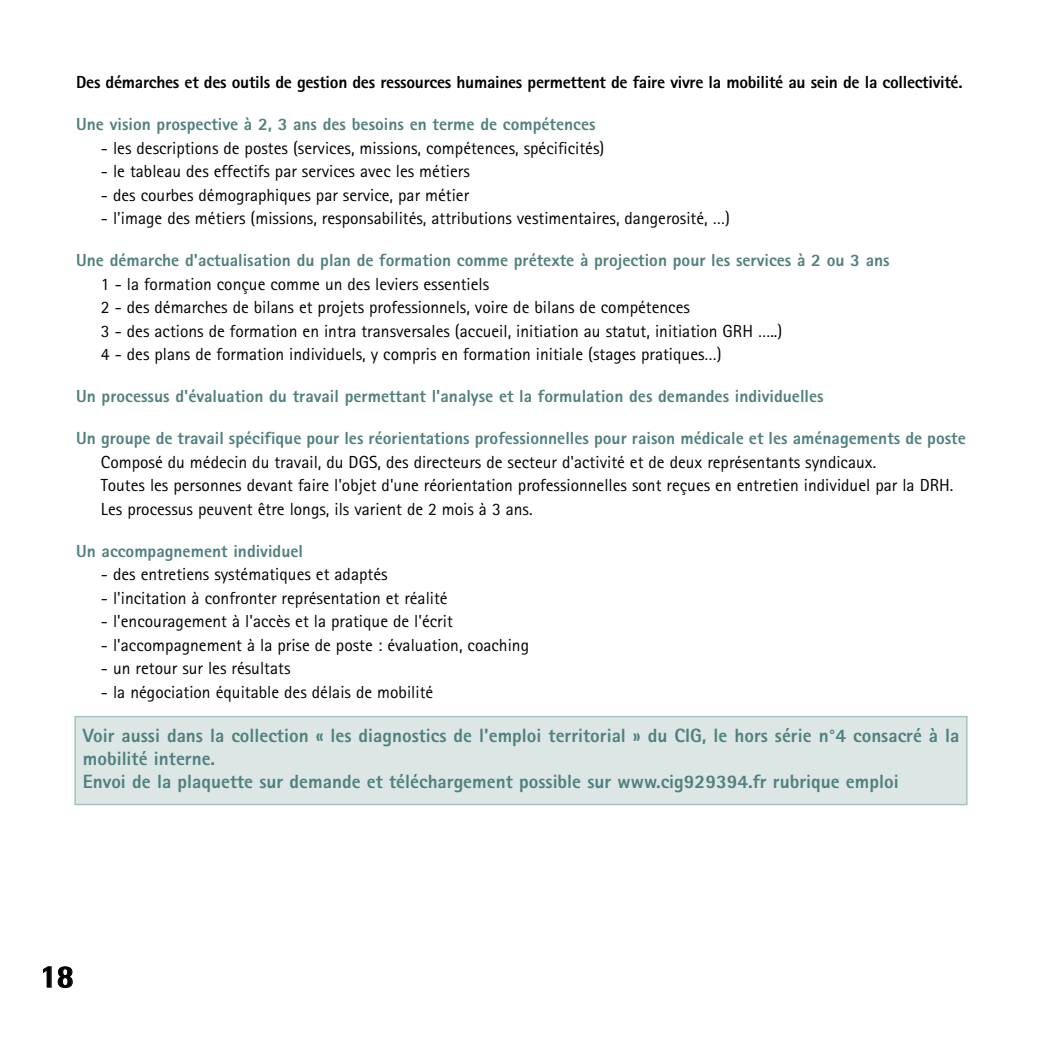
<style>
.page{position:relative;width:1042px;height:1042px;background:#fff}
.page>*{position:absolute;margin:0;border:0;box-sizing:border-box;transform-origin:0 0}
.t1{font:800 31.5px "Rotis Semi Sans";color:#000}
.t2{font:800 19.25px/23.1px "Rotis Sans Serif";color:#4f807d}
.t3{font:17.5px/23.4px "Rotis Sans Serif";color:#000}
.t4{font:800 17.5px "Rotis Sans Serif";color:#4f807d}
.t5{font:800 17.5px "Rotis Sans Serif";letter-spacing:-.015em;color:#000}
</style>
<div class="page">
<div style="left:75px;top:716px;width:892px;height:88px;background:#dce6e5"></div>
<div style="left:74px;top:716px;width:893px;height:89px;border:1px solid #a7bfbe"></div>
<p class="t5" style="left:76px;top:76px;width:888px">Des démarches et des outils de gestion des ressources humaines permettent de faire vivre la mobilité au sein de la collectivité.</p>
<p class="t4" style="left:76px;top:118px;width:521px">Une vision prospective à 2, 3 ans des besoins en terme de compétences</p>
<p class="t3" style="left:101px;top:138px;width:505px">- les descriptions de postes (services, missions, compétences, spécificités)</p>
<p class="t3" style="left:101px;top:161px;width:370px">- le tableau des effectifs par services avec les métiers</p>
<p class="t3" style="left:101px;top:185px;width:370px">- des courbes démographiques par service, par métier</p>
<p class="t3" style="left:101px;top:208px;width:630px">- l'image des métiers (missions, responsabilités, attributions vestimentaires, dangerosité, …)</p>
<p class="t4" style="left:76px;top:254px;width:815px">Une démarche d'actualisation du plan de formation comme prétexte à projection pour les services à 2 ou 3 ans</p>
<p class="t3" style="left:101px;top:274px;width:683px">1 - la formation conçue comme un des leviers essentiels<br>2 - des démarches de bilans et projets professionnels, voire de bilans de compétences<br>3 - des actions de formation en intra transversales (accueil, initiation au statut, initiation GRH …..)<br>4 - des plans de formation individuels, y compris en formation initiale (stages pratiques…)</p>
<p class="t4" style="left:76px;top:390px;width:749px">Un processus d'évaluation du travail permettant l'analyse et la formulation des demandes individuelles</p>
<p class="t4" style="left:76px;top:432px;width:891px">Un groupe de travail spécifique pour les réorientations professionnelles pour raison médicale et les aménagements de poste</p>
<p class="t3" style="left:101px;top:452px;width:854px">Composé du médecin du travail, du DGS, des directeurs de secteur d'activité et de deux représentants syndicaux.<br>Toutes les personnes devant faire l'objet d'une réorientation professionnelles sont reçues en entretien individuel par la DRH.<br>Les processus peuvent être longs, ils varient de 2 mois à 3 ans.</p>
<p class="t4" style="left:76px;top:544px;width:228px">Un accompagnement individuel</p>
<p class="t3" style="left:101px;top:564px;width:288px">- des entretiens systématiques et adaptés</p>
<p class="t3" style="left:101px;top:588px;width:348px">- l'incitation à confronter représentation et réalité</p>
<p class="t3" style="left:101px;top:611px;width:353px">- l'encouragement à l'accès et la pratique de l'écrit</p>
<p class="t3" style="left:101px;top:635px;width:430px">- l'accompagnement à la prise de poste : évaluation, coaching</p>
<p class="t3" style="left:101px;top:658px;width:191px">- un retour sur les résultats</p>
<p class="t3" style="left:101px;top:682px;width:334px">- la négociation équitable des délais de mobilité</p>
<p class="t2" style="left:83px;top:726px;width:878px">Voir aussi dans la collection « les diagnostics de l'emploi territorial » du CIG, le hors série n°4 consacré à la mobilité interne.<br>Envoi de la plaquette sur demande et téléchargement possible sur www.cig929394.fr rubrique emploi</p>
<h1 class="t1" style="left:40px;top:965px;width:36px">18</h1>
</div>
